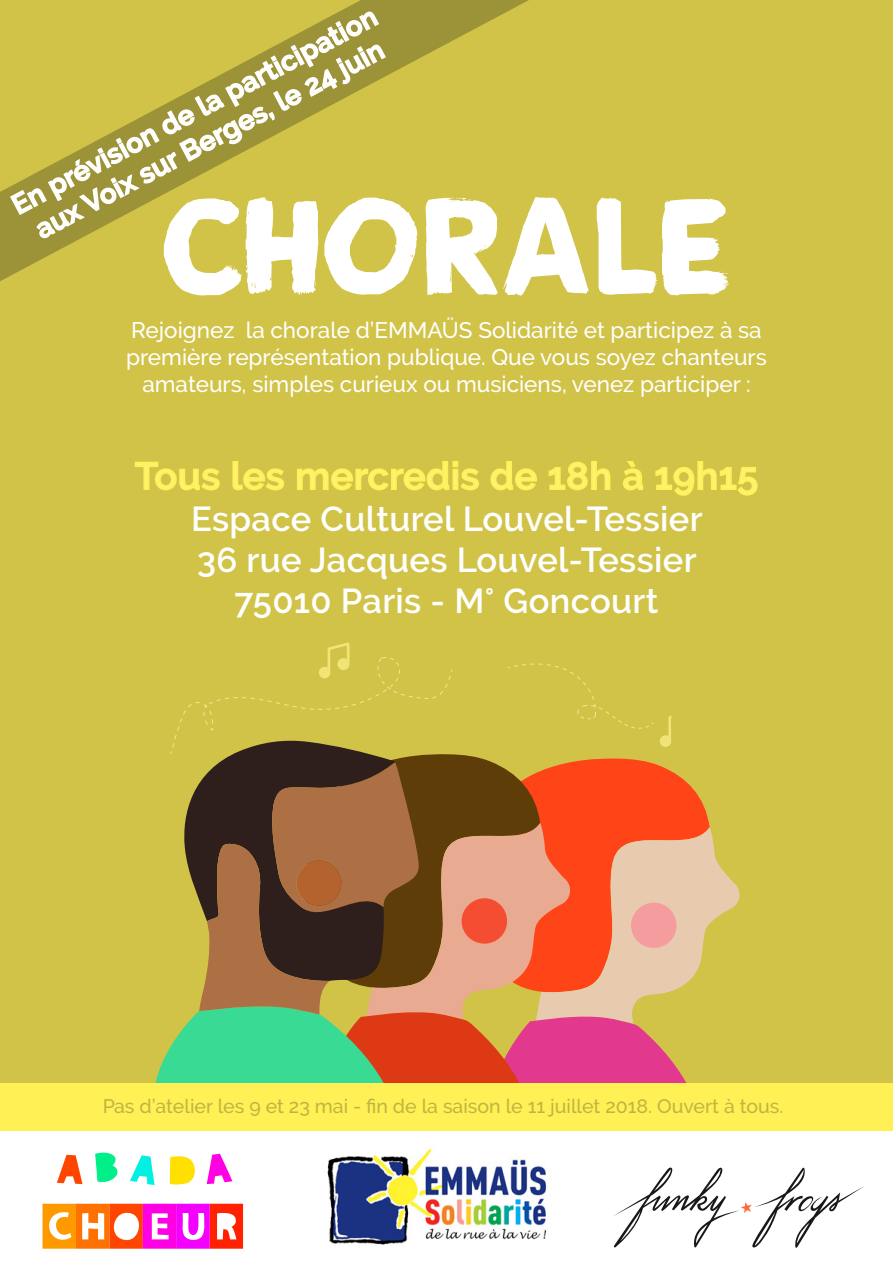
<style>
.page{position:relative;width:893px;height:1263px;background:#d1c348}
.page>*{position:absolute;margin:0;border:0;box-sizing:border-box;transform-origin:0 0}
.t1{font:139.5px "DK Avontuur";letter-spacing:-.025em;color:#fff}
.t2{font:600 37.5px "Raleway";letter-spacing:.02em;color:#fff273}
.t3{font:600 34.5px/41.4px "Raleway";letter-spacing:.01em;color:#fff;text-align:center}
.t4{font:600 27px/32.4px "Raleway";color:#fff;text-align:center}
.t5{font:500 22.5px/27px "Raleway";color:#fff;text-align:center}
.t6{font:500 19.5px "Raleway";color:#a29839}
</style>
<div class="page">
<svg style="left:220px;top:755px;width:175px;height:7px"></svg>
<svg style="left:153px;top:762px;width:589px;height:322px"></svg>
<div style="left:297px;top:860px;width:44px;height:45px;background:#b5632e;border-radius:50%"></div>
<div style="left:0;top:1130px;width:893px;height:133px;background:#fff"></div>
<img style="left:327px;top:1148px;width:220px;height:97px">
<svg style="left:43px;top:1204px;width:200px;height:45px"></svg>
<svg style="left:207px;top:1153px;width:26px;height:31px"></svg>
<svg style="left:170px;top:1156px;width:25px;height:29px"></svg>
<svg style="left:95px;top:1152px;width:60px;height:33px"></svg>
<svg style="left:57px;top:1155px;width:26px;height:29px"></svg>
<svg style="left:613px;top:1167px;width:251px;height:81px"></svg>
<svg style="left:170px;top:642px;width:283px;height:113px"></svg>
<svg style="left:508px;top:663px;width:164px;height:84px"></svg>
<svg style="left:134px;top:461px;width:86px;height:30px"></svg>
<svg style="left:232px;top:461px;width:52px;height:30px"></svg>
<svg style="left:297px;top:461px;width:182px;height:30px"></svg>
<svg style="left:490px;top:461px;width:47px;height:30px"></svg>
<svg style="left:548px;top:461px;width:63px;height:30px"></svg>
<svg style="left:623px;top:461px;width:20px;height:30px"></svg>
<svg style="left:655px;top:461px;width:103px;height:35px"></svg>
<div style="left:0;top:1084px;width:893px;height:47px;background:#fff055"></div>
<svg style="left:0;top:0;width:529px;height:281px"></svg>
<svg style="left:9px;top:10px;width:378px;height:229px"></svg>
<p class="t4" style="left:6px;top:192px;width:411px;rotate:-28deg">En prévision de la participation aux Voix sur Berges, le 24 juin</p>
<h1 class="t1" style="left:160px;top:165px;width:575px">CHORALE</h1>
<p class="t5" style="left:126px;top:317px;width:642px">Rejoignez la chorale d’EMMAÜS Solidarité et participez à sa première représentation publique. Que vous soyez chanteurs amateurs, simples curieux ou musiciens, venez participer :</p>
<h2 class="t2" style="left:135px;top:454px;width:625px">Tous les mercredis de 18h à 19h15</h2>
<h3 class="t3" style="left:191px;top:498px;width:513px">Espace Culturel Louvel-Tessier<br>36 rue Jacques Louvel-Tessier<br>75010 Paris - M° Goncourt</h3>
<p class="t6" style="left:102px;top:1095px;width:683px">Pas d’atelier les 9 et 23 mai - fin de la saison le 11 juillet 2018. Ouvert à tous.</p>
</div>
